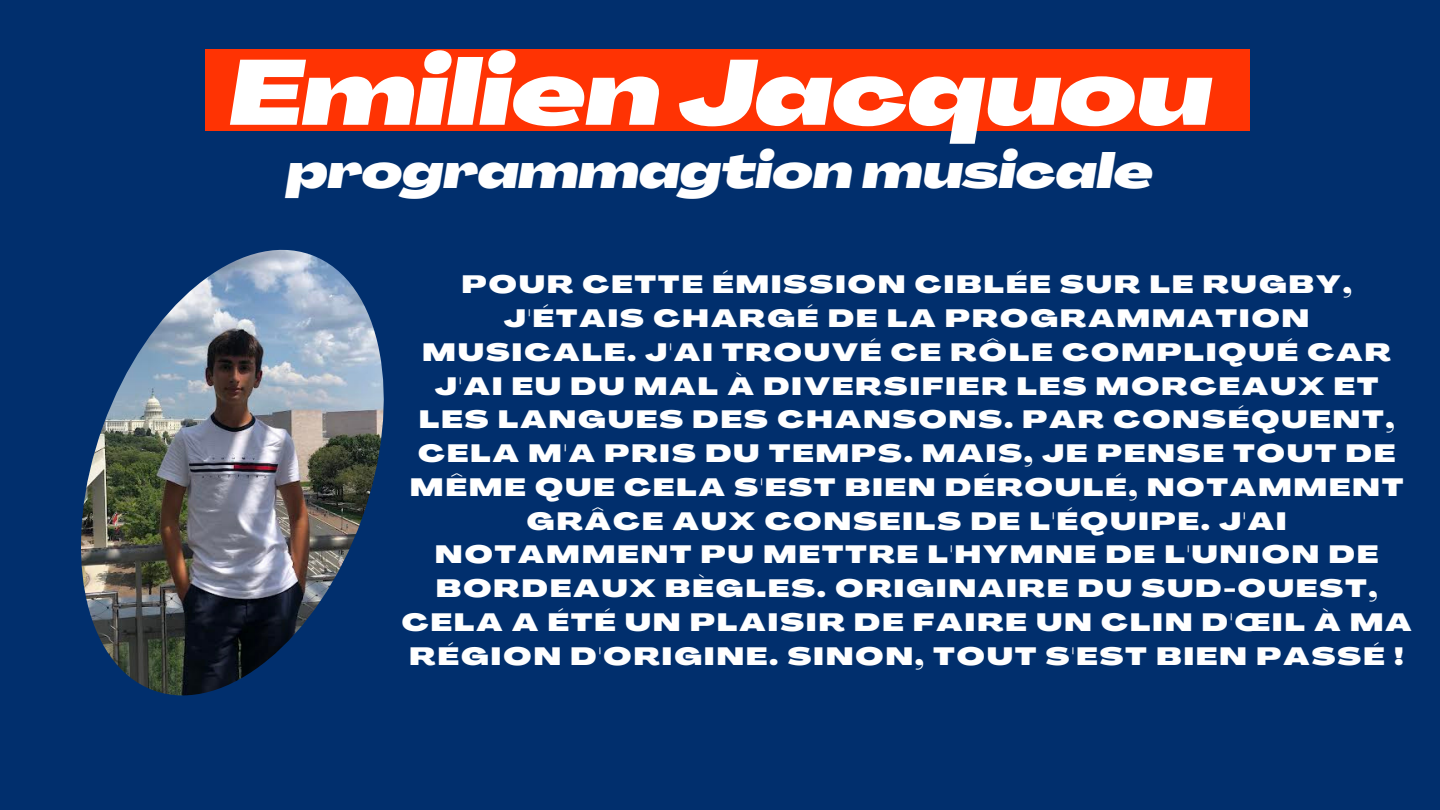
<style>
.page{position:relative;width:1440px;height:810px;background:#012f6d}
.page>*{position:absolute;margin:0;border:0;box-sizing:border-box;transform-origin:0 0}
.t1{font:italic 900 90.4px "Agrandir Grand";color:#fff}
.t2{font:italic 900 48px "Agrandir Grand";color:#fff}
.t3{font:900 24.6px/33.8px "Agrandir Grand";letter-spacing:.09em;color:#fff;text-align:center}
</style>
<div class="page">
<img style="left:81px;top:250px;width:303px;height:445px">
<div style="left:205px;top:49px;width:1044px;height:81px;background:#ff3303"></div>
<p class="t1" style="left:229px;top:57px;width:983px">Emilien Jacquou</p>
<p class="t2" style="left:287px;top:152px;width:868px">programmagtion musicale</p>
<p class="t3" style="left:402px;top:270px;width:1011px">POUR CETTE ÉMISSION CIBLÉE SUR LE RUGBY, J'ÉTAIS CHARGÉ DE LA PROGRAMMATION MUSICALE. J'AI TROUVÉ CE RÔLE COMPLIQUÉ CAR J'AI EU DU MAL À DIVERSIFIER LES MORCEAUX ET LES LANGUES DES CHANSONS. PAR CONSÉQUENT, CELA M'A PRIS DU TEMPS. MAIS, JE PENSE TOUT DE MÊME QUE CELA S'EST BIEN DÉROULÉ, NOTAMMENT GRÂCE AUX CONSEILS DE L'ÉQUIPE. J'AI NOTAMMENT PU METTRE L'HYMNE DE L'UNION DE BORDEAUX BÈGLES. ORIGINAIRE DU SUD-OUEST, CELA A ÉTÉ UN PLAISIR DE FAIRE UN CLIN D'ŒIL À MA RÉGION D'ORIGINE. SINON, TOUT S'EST BIEN PASSÉ !</p>
</div>
